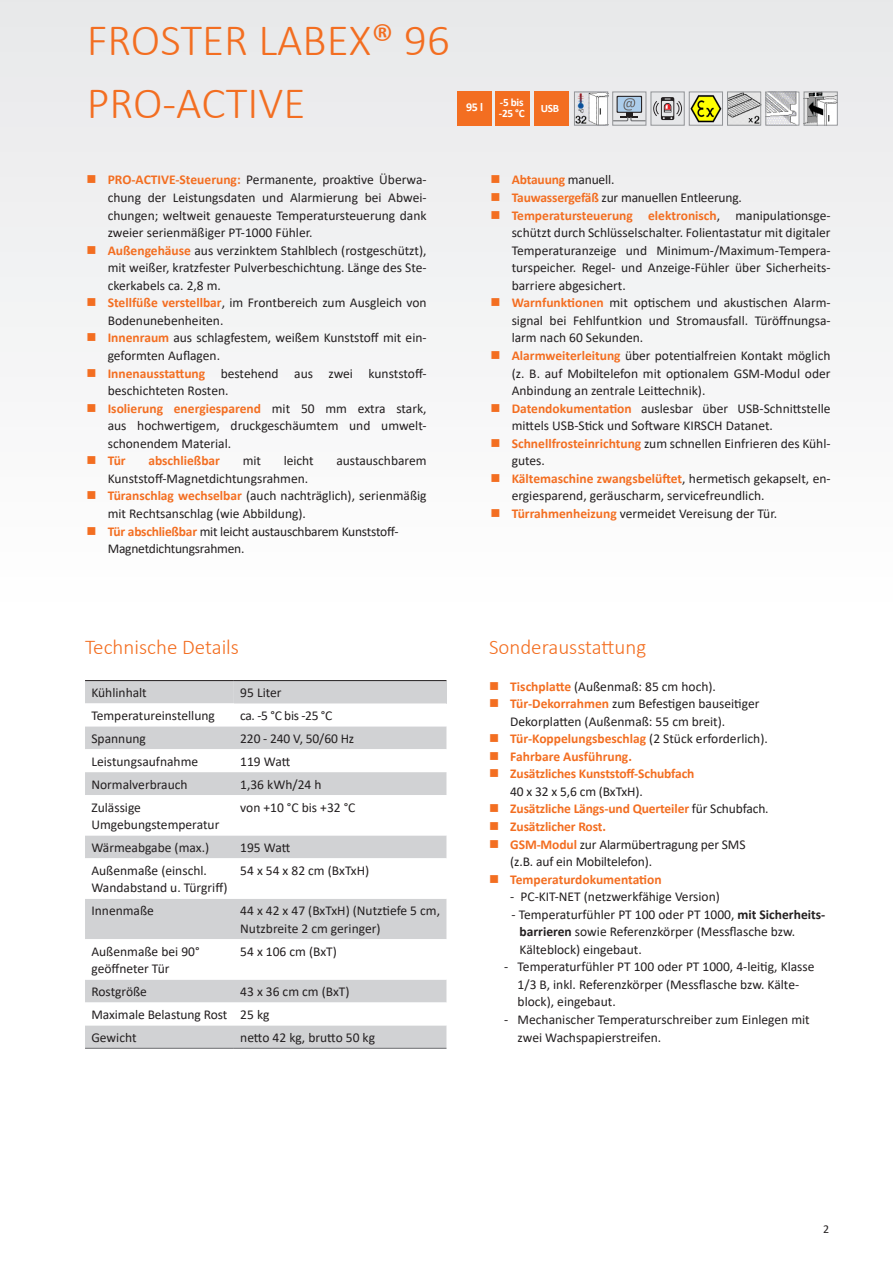
<style>
.page{position:relative;width:893px;height:1263px;background:#fff}
.page>*{position:absolute;margin:0;border:0;box-sizing:border-box;transform-origin:0 0}
.Produktseite_Übersch{font:300 45px "Calibri";color:#f36e21}
.Fließtext_9_pt_-_2_m{font:300 21px "Calibri";color:#f36e21}
.Aufzählung{font:13.5px/17.5px "Calibri";color:#231f20}
.Fließtext_9_pt_Stand{font:13.5px/17.5px "Calibri";color:#231f20}
.t1{font:700 13.5px/17.5px "Calibri";letter-spacing:-.01em;color:#f36e21}
.t2{font:700 12px "Calibri";color:#fff}
.t3{font:12px "Calibri";color:#231f20}
.t4{font:700 11.25px/11.2px "Calibri";letter-spacing:-.025em;color:#fff}
.s1{font-weight:400}
.s2{font-weight:700;color:#f36e21}
.s3{font-weight:400;color:#231f20}
.s4{font-weight:700}
</style>
<div class="page">
<div style="left:0;top:0;width:893px;height:617px;background:#f3f4f4"></div>
<svg style="left:85px;top:681px;width:361px;height:367px;background:#d1d2d3"></svg>
<div style="left:234px;top:681px;width:212px;height:22px;background:#d1d2d4"></div>
<svg style="left:85px;top:703px;width:361px;height:322px"></svg>
<svg style="left:85px;top:939px;width:361px;height:41px"></svg>
<hr style="left:85px;top:680px;width:149px;height:1px;background:#231f20">
<hr style="left:234px;top:680px;width:212px;height:1px;background:#231f20">
<hr style="left:85px;top:1048px;width:149px;height:1px;background:#6c6d70">
<hr style="left:234px;top:1048px;width:212px;height:1px;background:#6c6d70">
<div style="left:534px;top:91px;width:34px;height:34px;background:#f36e21"></div>
<div style="left:458px;top:91px;width:34px;height:34px;background:#f36e21"></div>
<img style="left:576px;top:94px;width:30px;height:30px">
<div style="left:574px;top:92px;width:34px;height:34px;border:1px solid #939598"></div>
<svg style="left:612px;top:92px;width:34px;height:34px"></svg>
<svg style="left:617px;top:96px;width:25px;height:17px"></svg>
<div style="left:618px;top:97px;width:23px;height:15px;background:#accdeb"></div>
<svg style="left:613px;top:98px;width:33px;height:23px"></svg>
<img style="left:691px;top:94px;width:30px;height:29px">
<div style="left:689px;top:92px;width:34px;height:34px;border:1px solid #939598"></div>
<img style="left:729px;top:94px;width:30px;height:30px">
<div style="left:727px;top:92px;width:34px;height:34px;border:1px solid #939598"></div>
<img style="left:767px;top:94px;width:30px;height:30px">
<div style="left:765px;top:92px;width:34px;height:34px;border:1px solid #939598"></div>
<img style="left:806px;top:94px;width:30px;height:30px">
<div style="left:804px;top:92px;width:34px;height:34px;border:1px solid #939598"></div>
<div style="left:651px;top:92px;width:34px;height:34px;background:#e6e7e9;border:1px solid #939598"></div>
<svg style="left:653px;top:97px;width:29px;height:23px"></svg>
<div style="left:496px;top:91px;width:34px;height:34px;background:#f36e21"></div>
<p class="Produktseite_Übersch" style="left:87px;top:12px;width:365px">FROSTER LABEX<span class="s1">®</span> 96</p>
<p class="Produktseite_Übersch" style="left:87px;top:75px;width:220px">PRO-ACTIVE</p>
<p class="t4" style="left:499px;top:97px;width:27px">-5 bis -25 °C</p>
<p class="t2" style="left:466px;top:99px;width:18px">95 l</p>
<p class="t4" style="left:541px;top:102px;width:20px">USB</p>
<p class="Aufzählung" style="left:108px;top:171px;width:320px;text-align:justify"><span class="s2">PRO-ACTIVE-Steuerung:</span> Permanente, proaktive Überwa&shy;chung der Leistungsdaten und Alarmierung bei Abwei&shy;chungen; weltweit genaueste Temperatursteuerung dank zweier serienmäßiger PT-1000 Fühler.</p>
<p class="Aufzählung" style="left:108px;top:241px;width:320px;text-align:justify"><span class="s2">Außengehäuse</span> aus verzinktem Stahlblech (rostgeschützt), mit weißer, kratzfester Pulverbeschichtung. Länge des Ste&shy;ckerkabels ca. 2,8 m.</p>
<p class="Aufzählung" style="left:108px;top:294px;width:320px"><span class="s2">Stellfüße verstellbar</span>, im Frontbereich zum Ausgleich von<br>Bodenunebenheiten.</p>
<p class="Aufzählung" style="left:108px;top:329px;width:320px"><span class="s2">Innenraum</span> aus schlagfestem, weißem Kunststoff mit ein&shy;geformten Auflagen.</p>
<p class="Aufzählung" style="left:108px;top:364px;width:319px"><span class="s2">Innenausstattung</span> bestehend aus zwei kunststoff&shy;beschichteten Rosten.</p>
<p class="Aufzählung" style="left:108px;top:399px;width:320px;text-align:justify"><span class="s2">Isolierung energiesparend</span> mit 50 mm extra stark, aus hochwertigem, druckgeschäumtem und umwelt&shy;schonendem Material.</p>
<p class="t1" style="left:108px;top:452px;width:20px">Tür</p>
<p class="t1" style="left:148px;top:452px;width:73px">abschließbar</p>
<p class="Aufzählung" style="left:243px;top:452px;width:20px">mit</p>
<p class="Aufzählung" style="left:284px;top:452px;width:32px">leicht</p>
<p class="Aufzählung" style="left:336px;top:452px;width:92px">austauschbarem</p>
<p class="Aufzählung" style="left:108px;top:469px;width:202px">Kunststoff-Magnetdichtungsrahmen.</p>
<p class="Aufzählung" style="left:108px;top:487px;width:320px"><span class="s2">Türanschlag wechselbar</span> (auch nachträglich), serienmäßig mit Rechtsanschlag (wie Abbildung).</p>
<p class="Aufzählung" style="left:108px;top:522px;width:292px"><span class="s2">Tür abschließbar</span> mit leicht austauschbarem Kunststoff-<br>Magnetdichtungsrahmen.</p>
<p class="t1" style="left:512px;top:171px;width:104px">Abtauung <span class="s3">manuell.</span></p>
<p class="Aufzählung" style="left:512px;top:188px;width:232px"><span class="s2">Tauwassergefäß</span> zur manuellen Entleerung.</p>
<p class="Aufzählung" style="left:512px;top:206px;width:320px;text-align:justify"><span class="s2">Temperatursteuerung elektronisch</span>, manipulationsge&shy;schützt durch Schlüsselschalter. Folientastatur mit digitaler Temperaturanzeige und Minimum-/Maximum-Tempera&shy;turspeicher. Regel- und Anzeige-Fühler über Sicherheits&shy;barriere abgesichert.</p>
<p class="Aufzählung" style="left:512px;top:294px;width:320px;text-align:justify"><span class="s2">Warnfunktionen</span> mit optischem und akustischen Alarm&shy;signal bei Fehlfuntkion und Stromausfall. Türöffnungsa&shy;larm nach 60 Sekunden.</p>
<p class="Aufzählung" style="left:512px;top:346px;width:320px;text-align:justify"><span class="s2">Alarmweiterleitung</span> über potentialfreien Kontakt möglich (z. B. auf Mobiltelefon mit optionalem GSM-Modul oder Anbindung an zentrale Leittechnik).</p>
<p class="Aufzählung" style="left:512px;top:399px;width:320px"><span class="s2">Datendokumentation</span> auslesbar über USB-Schnittstelle mittels USB-Stick und Software KIRSCH Datanet.</p>
<p class="Aufzählung" style="left:512px;top:434px;width:320px"><span class="s2">Schnellfrosteinrichtung</span> zum schnellen Einfrieren des Kühl&shy;gutes.</p>
<p class="Aufzählung" style="left:512px;top:469px;width:320px"><span class="s2">Kältemaschine zwangsbelüftet</span>, hermetisch gekapselt, en&shy;ergiesparend, geräuscharm, servicefreundlich.</p>
<p class="Aufzählung" style="left:512px;top:504px;width:267px"><span class="s2">Türrahmenheizung</span> vermeidet Vereisung der Tür.</p>
<p class="Fließtext_9_pt_-_2_m" style="left:85px;top:634px;width:156px">Technische Details</p>
<p class="Fließtext_9_pt_Stand" style="left:91px;top:683px;width:57px">Kühlinhalt</p>
<p class="Fließtext_9_pt_Stand" style="left:240px;top:683px;width:43px">95 Liter</p>
<p class="Fließtext_9_pt_Stand" style="left:91px;top:706px;width:125px">Temperatureinstellung</p>
<p class="Fließtext_9_pt_Stand" style="left:240px;top:706px;width:94px">ca. -5 °C bis -25 °C</p>
<p class="Fließtext_9_pt_Stand" style="left:91px;top:729px;width:56px">Spannung</p>
<p class="Fließtext_9_pt_Stand" style="left:240px;top:729px;width:116px">220 - 240 V, 50/60 Hz</p>
<p class="Fließtext_9_pt_Stand" style="left:91px;top:752px;width:108px">Leistungsaufnahme</p>
<p class="Fließtext_9_pt_Stand" style="left:240px;top:752px;width:52px">119 Watt</p>
<p class="Fließtext_9_pt_Stand" style="left:91px;top:775px;width:98px">Normalverbrauch</p>
<p class="Fließtext_9_pt_Stand" style="left:240px;top:775px;width:83px">1,36 kWh/24 h</p>
<p class="Fließtext_9_pt_Stand" style="left:91px;top:798px;width:129px">Zulässige<br>Umgebungstemperatur</p>
<p class="Fließtext_9_pt_Stand" style="left:240px;top:798px;width:117px">von +10 °C bis +32 °C</p>
<p class="Fließtext_9_pt_Stand" style="left:91px;top:838px;width:119px">Wärmeabgabe (max.)</p>
<p class="Fließtext_9_pt_Stand" style="left:240px;top:838px;width:52px">195 Watt</p>
<p class="Fließtext_9_pt_Stand" style="left:91px;top:861px;width:138px">Außenmaße (einschl.<br>Wandabstand u. Türgriff)</p>
<p class="Fließtext_9_pt_Stand" style="left:240px;top:861px;width:131px">54 x 54 x 82 cm (BxTxH)</p>
<p class="Fließtext_9_pt_Stand" style="left:91px;top:902px;width:64px">Innenmaße</p>
<p class="Fließtext_9_pt_Stand" style="left:240px;top:902px;width:201px">44 x 42 x 47 (BxTxH) (Nutztiefe 5 cm,<br>Nutzbreite 2 cm geringer)</p>
<p class="Fließtext_9_pt_Stand" style="left:91px;top:942px;width:110px">Außenmaße bei 90° geöffneter Tür</p>
<p class="Fließtext_9_pt_Stand" style="left:240px;top:942px;width:98px">54 x 106 cm (BxT)</p>
<p class="Fließtext_9_pt_Stand" style="left:91px;top:982px;width:57px">Rostgröße</p>
<p class="Fließtext_9_pt_Stand" style="left:240px;top:982px;width:111px">43 x 36 cm cm (BxT)</p>
<p class="Fließtext_9_pt_Stand" style="left:91px;top:1005px;width:138px">Maximale Belastung Rost</p>
<p class="Fließtext_9_pt_Stand" style="left:240px;top:1005px;width:31px">25 kg</p>
<p class="Fließtext_9_pt_Stand" style="left:91px;top:1028px;width:47px">Gewicht</p>
<p class="Fließtext_9_pt_Stand" style="left:240px;top:1028px;width:136px">netto 42 kg, brutto 50 kg</p>
<p class="Fließtext_9_pt_-_2_m" style="left:489px;top:634px;width:159px">Sonderausstattung</p>
<p class="Aufzählung" style="left:510px;top:677px;width:207px"><span class="s2">Tischplatte</span> (Außenmaß: 85 cm hoch).</p>
<p class="Aufzählung" style="left:510px;top:694px;width:251px"><span class="s2">Tür-Dekorrahmen</span> zum Befestigen bauseitiger<br>Dekorplatten (Außenmaß: 55 cm breit).</p>
<p class="t1" style="left:510px;top:730px;width:259px">Tür-Koppelungsbeschlag <span class="s3">(2 Stück erforderlich).</span></p>
<p class="t1" style="left:510px;top:747px;width:123px">Fahrbare Ausführung.</p>
<p class="t1" style="left:510px;top:765px;width:186px">Zusätzliches Kunststoff-Schubfach<br><span class="s3">40 x 32 x 5,6 cm (BxTxH).</span></p>
<p class="t1" style="left:510px;top:800px;width:260px">Zusätzliche Längs-und Querteiler <span class="s3">für Schubfach.</span></p>
<p class="t1" style="left:510px;top:817px;width:97px">Zusätzlicher Rost.</p>
<p class="Aufzählung" style="left:510px;top:835px;width:237px"><span class="s2">GSM-Modul</span> zur Alarmübertragung per SMS (z.B. auf ein Mobiltelefon).</p>
<p class="t1" style="left:510px;top:870px;width:153px">Temperaturdokumentation</p>
<p class="Aufzählung" style="left:510px;top:887px;width:211px">- PC-KIT-NET (netzwerkfähige Version)</p>
<p class="Aufzählung" style="left:519px;top:905px;width:307px;text-indent:-8px">- Temperaturfühler PT 100 oder PT 1000, <span class="s4">mit Sicherheits&shy;barrieren</span> sowie Referenzkörper (Messflasche bzw.<br>Kälteblock) eingebaut.</p>
<p class="Aufzählung" style="left:518px;top:958px;width:298px;text-indent:-13px">- Temperaturfühler PT 100 oder PT 1000, 4-leitig, Klasse<br>1/3 B, inkl. Referenzkörper (Messflasche bzw. Kälte&shy;block), eingebaut.</p>
<p class="Aufzählung" style="left:518px;top:1010px;width:294px;text-indent:-13px">- Mechanischer Temperaturschreiber zum Einlegen mit zwei Wachspapierstreifen.</p>
<p class="t3" style="left:823px;top:1221px;width:8px">2</p>
</div>
